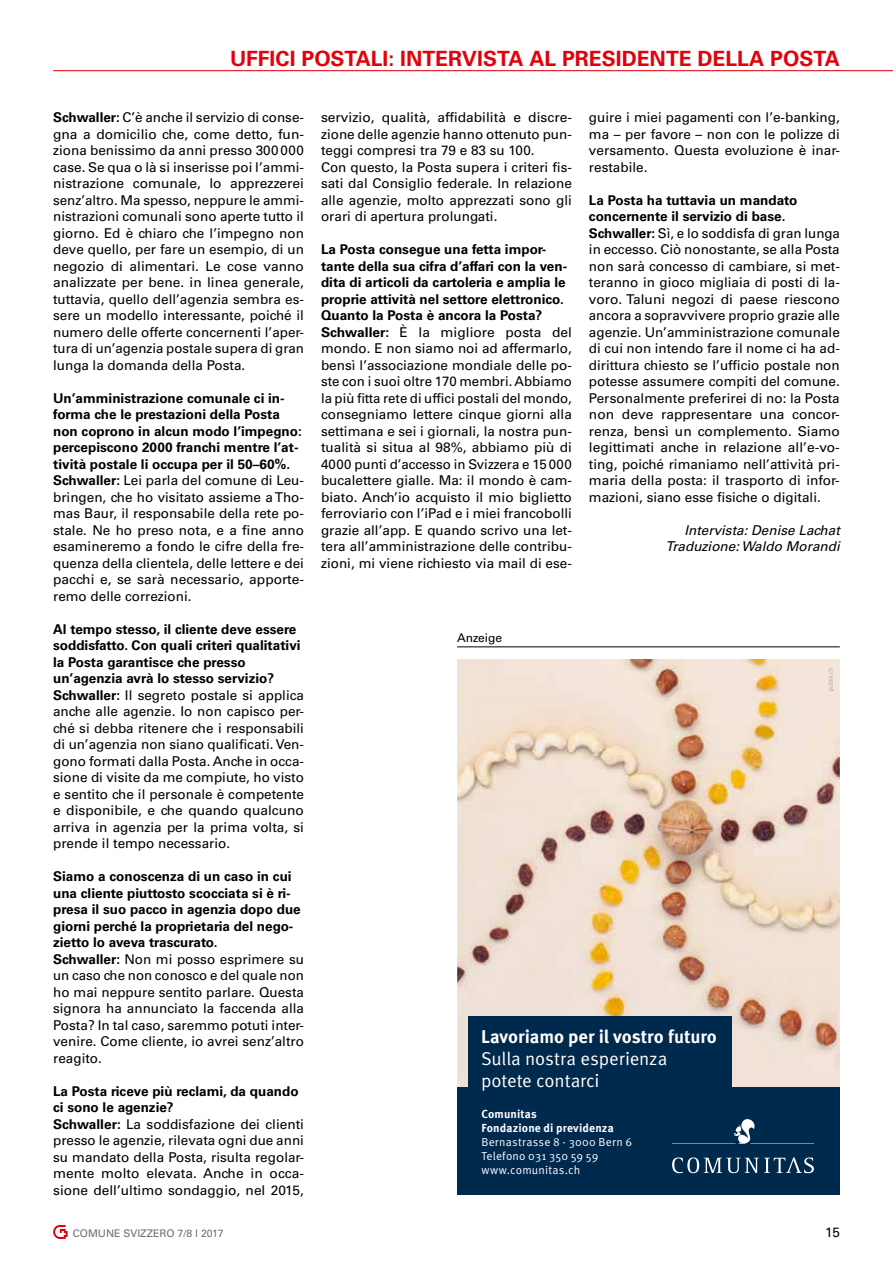
<style>
.page{position:relative;width:893px;height:1263px;background:#fff}
.page>*{position:absolute;margin:0;border:0;box-sizing:border-box;transform-origin:0 0}
.t1{font:700 21px "Univers LT Std";color:#e3000b}
.t2{font:18.45px/22.2px "Wqyprb Meta OT Norm";letter-spacing:-.005em;color:#fff}
.t3{font:700 18.45px "Hwprfq Meta OT";letter-spacing:-.005em;color:#fff}
.t4{font:13.5px/16.5px "Univers LT Std";color:#000}
.t5{font:italic 13.5px/16.5px "Univers LT Std";color:#000;text-align:right}
.t6{font:12px "Univers LT Std";color:#000}
.t7{font:11.7px/14px "Wqyprb Meta OT Norm";letter-spacing:.015em;color:#fff}
.t8{font:700 11.7px/14px "Hwprfq Meta OT";letter-spacing:.01em;color:#fff}
.t9{font:10.5px "Univers LT Std";color:#6e6e6e}
.s1{font-weight:700}
</style>
<div class="page">
<hr style="left:53px;top:70px;width:840px;height:1px;background:#e3000b">
<svg style="left:53px;top:1225px;width:15px;height:14px"></svg>
<img style="left:457px;top:659px;width:383px;height:428px">
<div style="left:457px;top:1087px;width:383px;height:108px;background:#00294e"></div>
<svg style="left:672px;top:1157px;width:142px;height:16px"></svg>
<svg style="left:672px;top:1119px;width:142px;height:25px"></svg>
<div style="left:468px;top:1016px;width:263px;height:75px;background:#00294e"></div>
<img style="left:828px;top:668px;width:6px;height:23px">
<hr style="left:457px;top:646px;width:383px;height:1px;background:#000">
<h1 class="t1" style="left:230px;top:46px;width:611px">UFFICI POSTALI: INTERVISTA AL PRESIDENTE DELLA POSTA</h1>
<p class="t4" style="left:53px;top:109px;width:252px;text-align:justify"><span class="s1">Schwaller:</span> C’è anche il servizio di conse&shy;gna a domicilio che, come detto, fun&shy;ziona benissimo da anni presso 300000 case. Se qua o là si inserisse poi l’ammi&shy;nistrazione comunale, lo apprezzerei senz’altro. Ma spesso, neppure le ammi&shy;nistrazioni comunali sono aperte tutto il giorno. Ed è chiaro che l’impegno non deve quello, per fare un esempio, di un negozio di alimentari. Le cose vanno analizzate per bene. in linea generale, tuttavia, quello dell’agenzia sembra es&shy;sere un modello interessante, poiché il numero delle offerte concernenti l’aper&shy;tura di un’agenzia postale supera di gran lunga la domanda della Posta.</p>
<p class="t4" style="left:53px;top:390px;width:252px"><span class="s1">Un’amministrazione comunale ci in&shy;forma che le prestazioni della Posta non coprono in alcun modo l’impegno: percepiscono 2000 franchi mentre l’at&shy;tività postale li occupa per il 50–60%.<br>Schwaller:</span> Lei parla del comune di Leu&shy;bringen, che ho visitato assieme a Tho&shy;mas Baur, il responsabile della rete po&shy;stale. Ne ho preso nota, e a fine anno esamineremo a fondo le cifre della fre&shy;quenza della clientela, delle lettere e dei pacchi e, se sarà necessario, apporte&shy;remo delle correzioni.</p>
<p class="t4" style="left:53px;top:621px;width:252px"><span class="s1">Al tempo stesso, il cliente deve essere soddisfatto. Con quali criteri qualitativi la Posta garantisce che presso un’agenzia avrà lo stesso servizio?<br>Schwaller:</span> Il segreto postale si applica anche alle agenzie. Io non capisco per&shy;ché si debba ritenere che i responsabili di un’agenzia non siano qualificati. Ven&shy;gono formati dalla Posta. Anche in occa&shy;sione di visite da me compiute, ho visto e sentito che il personale è competente e disponibile, e che quando qualcuno arriva in agenzia per la prima volta, si prende il tempo necessario.</p>
<p class="t4" style="left:53px;top:868px;width:252px"><span class="s1">Siamo a conoscenza di un caso in cui una cliente piuttosto scocciata si è ri&shy;presa il suo pacco in agenzia dopo due giorni perché la proprietaria del nego&shy;zietto lo aveva trascurato.<br>Schwaller:</span> Non mi posso esprimere su un caso che non conosco e del quale non ho mai neppure sentito parlare. Questa signora ha annunciato la faccenda alla Posta? In tal caso, saremmo potuti inter&shy;venire. Come cliente, io avrei senz’altro reagito.</p>
<p class="t4" style="left:53px;top:1083px;width:252px"><span class="s1">La Posta riceve più reclami, da quando ci sono le agenzie?<br>Schwaller:</span> La soddisfazione dei clienti presso le agenzie, rilevata ogni due anni su mandato della Posta, risulta regolar&shy;mente molto elevata. Anche in occa&shy;sione dell’ultimo sondaggio, nel 2015,</p>
<p class="t4" style="left:321px;top:109px;width:252px">servizio, qualità, affidabilità e discre&shy;zione delle agenzie hanno ottenuto pun&shy;teggi compresi tra 79 e 83 su 100.<br>Con questo, la Posta supera i criteri fis&shy;sati dal Consiglio federale. In relazione alle agenzie, molto apprezzati sono gli orari di apertura prolungati.</p>
<p class="t4" style="left:321px;top:241px;width:252px"><span class="s1">La Posta consegue una fetta impor&shy;tante della sua cifra d’affari con la ven&shy;dita di articoli da cartoleria e amplia le proprie attività nel settore elettronico.<br>Quanto la Posta è ancora la Posta?<br>Schwaller:</span> È la migliore posta del mondo. E non siamo noi ad affermarlo, bensì l’associazione mondiale delle po&shy;ste con i suoi oltre 170 membri. Abbiamo la più fitta rete di uffici postali del mondo, consegniamo lettere cinque giorni alla settimana e sei i giornali, la nostra pun&shy;tualità si situa al 98%, abbiamo più di 4000 punti d’accesso in Svizzera e 15000 bucalettere gialle. Ma: il mondo è cam&shy;biato. Anch’io acquisto il mio biglietto ferroviario con l’iPad e i miei francobolli grazie all’app. E quando scrivo una let&shy;tera all’amministrazione delle contribu&shy;zioni, mi viene richiesto via mail di ese-</p>
<p class="t4" style="left:589px;top:109px;width:252px;text-align:justify">guire i miei pagamenti con l’e-banking, ma – per favore – non con le polizze di versamento. Questa evoluzione è inar&shy;restabile.</p>
<p class="t4" style="left:589px;top:192px;width:252px"><span class="s1">La Posta ha tuttavia un mandato concernente il servizio di base.<br>Schwaller:</span> Sì, e lo soddisfa di gran lunga in eccesso. Ciò nonostante, se alla Posta non sarà concesso di cambiare, si met&shy;teranno in gioco migliaia di posti di la&shy;voro. Taluni negozi di paese riescono ancora a sopravvivere proprio grazie alle agenzie. Un’amministrazione comunale di cui non intendo fare il nome ci ha ad&shy;dirittura chiesto se l’ufficio postale non potesse assumere compiti del comune.<br>Personalmente preferirei di no: la Posta non deve rappresentare una concor&shy;renza, bensì un complemento. Siamo legittimati anche in relazione all’e-vo&shy;ting, poiché rimaniamo nell’attività pri&shy;maria della posta: il trasporto di infor&shy;mazioni, siano esse fisiche o digitali.</p>
<p class="t5" style="left:665px;top:522px;width:176px">Intervista: Denise Lachat<br>Traduzione: Waldo Morandi</p>
<p class="t6" style="left:457px;top:631px;width:47px">Anzeige</p>
<h2 class="t3" style="left:481px;top:1025px;width:237px">Lavoriamo per il vostro futuro</h2>
<h2 class="t2" style="left:481px;top:1048px;width:188px">Sulla nostra esperienza potete contarci</h2>
<p class="t8" style="left:481px;top:1107px;width:134px">Comunitas<br>Fondazione di previdenza</p>
<p class="t7" style="left:481px;top:1135px;width:152px">Bernastrasse 8 · 3000 Bern 6<br>Telefono 031 350 59 59 www.comunitas.ch</p>
<p class="t9" style="left:73px;top:1227px;width:152px">COMUNE SVIZZERO 7/8 l 2017</p>
<p class="t4" style="left:825px;top:1224px;width:16px">15</p>
</div>
